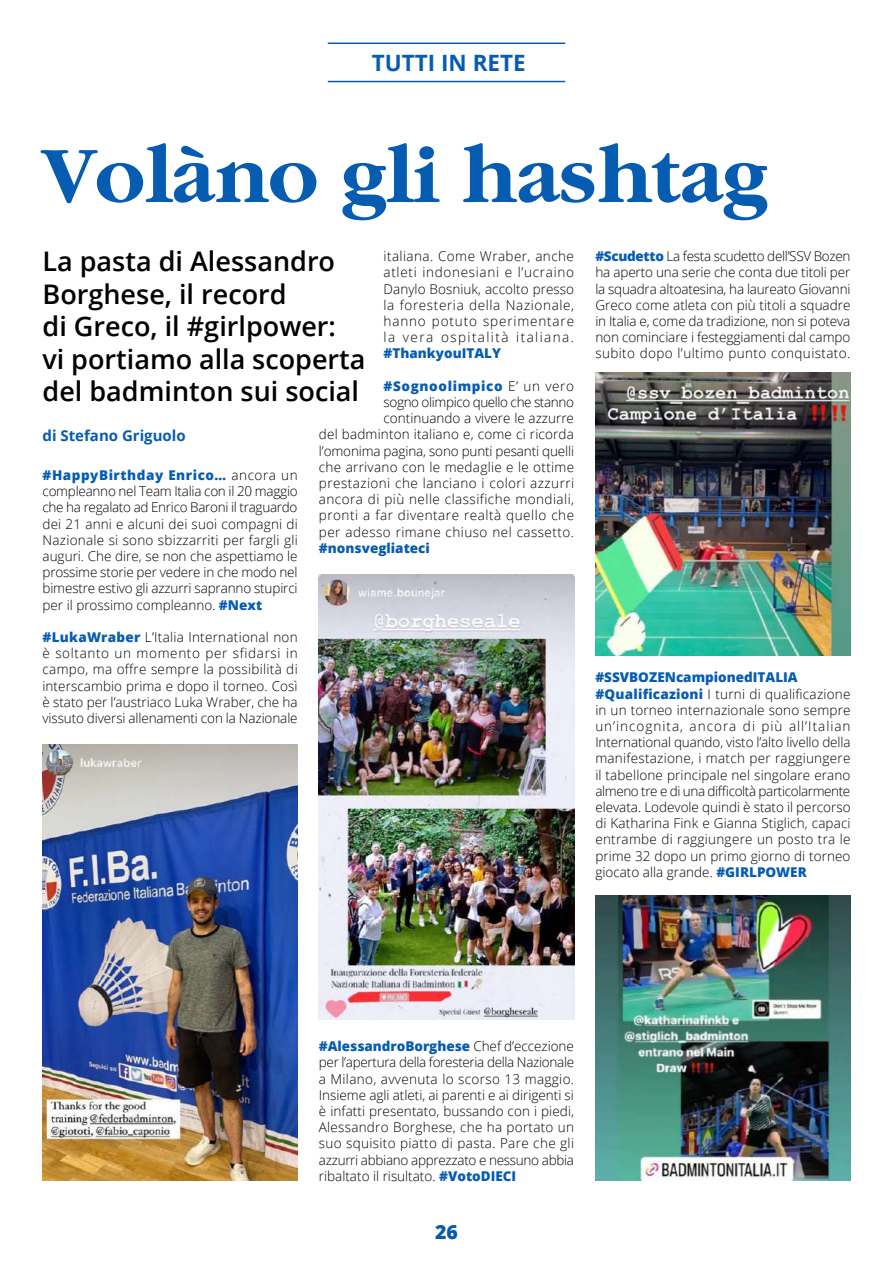
<style>
.page{position:relative;width:893px;height:1263px;background:#fff}
.page>*{position:absolute;margin:0;border:0;box-sizing:border-box;transform-origin:0 0}
.t1{font:900 82.5px "Garamond Black S Si";color:#065cb1}
.t2{font:600 27px/32.4px "Open Sans";color:#000}
.t3{font:700 22.5px "Open Sans";color:#065cb1}
.t4{font:800 19.5px "Open Sans";color:#065cb1}
.t5{font:700 15px "Open Sans";color:#065cb1}
.t6{font:300 13.5px/16.2px "Open Sans";letter-spacing:.01em;color:#000;text-align:justify}
.t7{font:800 13.5px "Open Sans";color:#065cb1}
.s1{font-weight:800;color:#065cb1}
</style>
<div class="page">
<hr style="left:328px;top:81px;width:237px;height:1px;background:#065cb1">
<hr style="left:328px;top:43px;width:237px;height:1px;background:#065cb1">
<img style="left:43px;top:745px;width:255px;height:436px">
<img style="left:319px;top:574px;width:255px;height:445px">
<img style="left:595px;top:372px;width:255px;height:284px">
<img style="left:595px;top:896px;width:255px;height:285px">
<h3 class="t3" style="left:372px;top:47px;width:156px">TUTTI IN RETE</h3>
<h1 class="t1" style="left:43px;top:129px;width:726px">Volàno gli hashtag</h1>
<p class="t6" style="left:384px;top:248px;width:192px">italiana. Come Wraber, anche atleti indonesiani e l’ucraino Danylo Bosniuk, accolto presso la foresteria della Nazionale, hanno potuto sperimentare la vera ospitalità italiana.</p>
<p class="t7" style="left:384px;top:343px;width:119px">#ThankyouITALY</p>
<p class="t6" style="left:319px;top:377px;width:257px;text-align:right"><span class="s1">#Sognoolimpico</span> E’ un vero<br>sogno olimpico quello che stanno continuando a vivere le azzurre<br>del badminton italiano e, come ci ricorda l’omonima pagina, sono punti pesanti quelli che arrivano con le medaglie e le ottime prestazioni che lanciano i colori azzurri ancora di più nelle classifiche mondiali, pronti a far diventare realtà quello che per adesso rimane chiuso nel cassetto.</p>
<p class="t7" style="left:319px;top:538px;width:112px">#nonsvegliateci</p>
<h2 class="t2" style="left:43px;top:245px;width:325px">La pasta di Alessandro<br>Borghese, il record<br>di Greco, il #girlpower:<br>vi portiamo alla scoperta del badminton sui social</h2>
<p class="t5" style="left:43px;top:425px;width:145px">di Stefano Griguolo</p>
<p class="t6" style="left:43px;top:467px;width:257px"><span class="s1">#HappyBirthday Enrico…</span> ancora un compleanno nel Team Italia con il 20 maggio che ha regalato ad Enrico Baroni il traguardo dei 21 anni e alcuni dei suoi compagni di Nazionale si sono sbizzarriti per fargli gli auguri. Che dire, se non che aspettiamo le prossime storie per vedere in che modo nel bimestre estivo gli azzurri sapranno stupirci per il prossimo compleanno. <span class="s1">#Next</span></p>
<p class="t6" style="left:43px;top:629px;width:257px"><span class="s1">#LukaWraber</span> L’Italia International non è soltanto un momento per sfidarsi in campo, ma offre sempre la possibilità di interscambio prima e dopo il torneo. Così è stato per l’austriaco Luka Wraber, che ha vissuto diversi allenamenti con la Nazionale</p>
<p class="t6" style="left:595px;top:248px;width:257px"><span class="s1">#Scudetto</span> La festa scudetto dell’SSV Bozen ha aperto una serie che conta due titoli per la squadra altoatesina, ha laureato Giovanni Greco come atleta con più titoli a squadre in Italia e, come da tradizione, non si poteva non cominciare i festeggiamenti dal campo subito dopo l’ultimo punto conquistato.</p>
<p class="t6" style="left:595px;top:669px;width:257px;text-align:left"><span class="s1">#SSVBOZENcampionedITALIA #Qualificazioni</span> I turni di qualificazione in un torneo internazionale sono sempre un’incognita, ancora di più all’Italian International quando, visto l’alto livello della manifestazione, i match per raggiungere il tabellone principale nel singolare erano almeno tre e di una difficoltà particolarmente elevata. Lodevole quindi è stato il percorso di Katharina Fink e Gianna Stiglich, capaci entrambe di raggiungere un posto tra le prime 32 dopo un primo giorno di torneo giocato alla grande. <span class="s1">#GIRLPOWER</span></p>
<p class="t6" style="left:319px;top:1038px;width:257px"><span class="s1">#AlessandroBorghese</span> Chef d’eccezione per l’apertura della foresteria della Nazionale a Milano, avvenuta lo scorso 13 maggio.<br>Insieme agli atleti, ai parenti e ai dirigenti si è infatti presentato, bussando con i piedi, Alessandro Borghese, che ha portato un suo squisito piatto di pasta. Pare che gli azzurri abbiano apprezzato e nessuno abbia ribaltato il risultato. <span class="s1">#VotoDIECI</span></p>
<h3 class="t4" style="left:435px;top:1217px;width:24px">26</h3>
</div>
